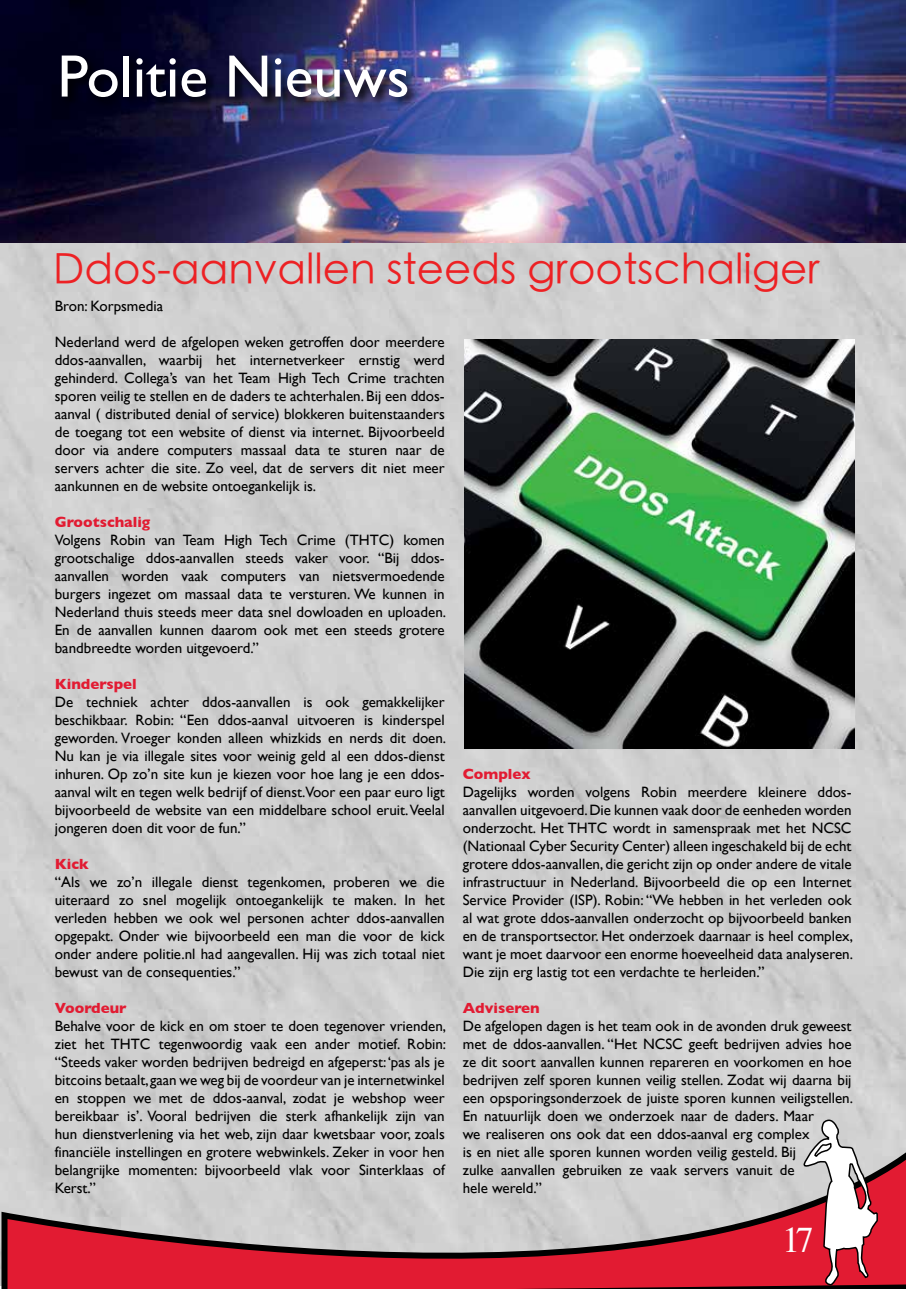
<style>
.page{position:relative;width:906px;height:1289px;background:#fff}
.page>*{position:absolute;margin:0;border:0;box-sizing:border-box;transform-origin:0 0}
.t1{font:60px "Gill Sans";color:#fff}
.t2{font:300 42px "ST Heiti TC";color:#ed2124}
.t3{font:36px "Times";color:#fff}
.t4{font:15px/18px "Gill Sans";color:#000;text-align:justify}
.t5{font:700 15px "Gill Sans";color:#e21b32}
</style>
<div class="page">
<img style="left:1px;top:242px;width:905px;height:893px">
<img style="left:0;top:0;width:906px;height:242px">
<div style="left:58px;top:52px;width:362px;height:58px;background:#000;opacity:.95"></div>
<img style="left:464px;top:339px;width:390px;height:409px">
<svg style="left:0;top:1135px;width:906px;height:153px"></svg>
<svg style="left:801px;top:1116px;width:77px;height:172px"></svg>
<h1 class="t1" style="left:58px;top:41px;width:354px">Politie Nieuws</h1>
<h2 class="t2" style="left:53px;top:235px;width:768px">Ddos-aanvallen steeds grootschaliger</h2>
<p class="t4" style="left:55px;top:297px;width:110px">Bron: Korpsmedia</p>
<p class="t4" style="left:55px;top:333px;width:391px">Nederland werd de afgelopen weken getroffen door meerdere ddos-aanvallen, waarbij het internetverkeer ernstig werd gehinderd. Collega’s van het Team High Tech Crime trachten sporen veilig te stellen en de daders te achterhalen. Bij een ddos&shy;aanval ( distributed denial of service) blokkeren buitenstaanders de toegang tot een website of dienst via internet. Bijvoorbeeld door via andere computers massaal data te sturen naar de servers achter die site. Zo veel, dat de servers dit niet meer aankunnen en de website ontoegankelijk is.</p>
<p class="t5" style="left:55px;top:510px;width:97px">Grootschalig</p>
<p class="t4" style="left:55px;top:531px;width:393px">Volgens Robin van Team High Tech Crime (THTC) komen grootschalige ddos-aanvallen steeds vaker voor. “Bij ddos&shy;aanvallen worden vaak computers van nietsvermoedende burgers ingezet om massaal data te versturen. We kunnen in Nederland thuis steeds meer data snel dowloaden en uploaden.<br>En de aanvallen kunnen daarom ook met een steeds grotere bandbreedte worden uitgevoerd.”  </p>
<p class="t5" style="left:55px;top:672px;width:83px">Kinderspel</p>
<p class="t4" style="left:55px;top:693px;width:393px">De techniek achter ddos-aanvallen is ook gemakkelijker beschikbaar. Robin: “Een ddos-aanval uitvoeren is kinderspel geworden. Vroeger konden alleen whizkids en nerds dit doen.<br>Nu kan je via illegale sites voor weinig geld al een ddos-dienst inhuren. Op zo’n site kun je kiezen voor hoe lang je een ddos&shy;aanval wilt en tegen welk bedrijf of dienst.Voor een paar euro ligt bijvoorbeeld de website van een middelbare school eruit. Veelal jongeren doen dit voor de fun.”   </p>
<p class="t5" style="left:55px;top:852px;width:35px">Kick</p>
<p class="t4" style="left:55px;top:873px;width:391px">“Als we zo’n illegale dienst tegenkomen, proberen we die uiteraard zo snel mogelijk ontoegankelijk te maken. In het verleden hebben we ook wel personen achter ddos-aanvallen opgepakt. Onder wie bijvoorbeeld een man die voor de kick onder andere politie.nl had aangevallen. Hij was zich totaal niet bewust van de consequenties.”   </p>
<p class="t5" style="left:55px;top:996px;width:73px">Voordeur</p>
<p class="t4" style="left:55px;top:1017px;width:393px">Behalve voor de kick en om stoer te doen tegenover vrienden, ziet het THTC tegenwoordig vaak een ander motief. Robin: “Steeds vaker worden bedrijven bedreigd en afgeperst: ‘pas als je bitcoins betaalt, gaan we weg bij de voordeur van je internetwinkel en stoppen we met de ddos-aanval, zodat je webshop weer bereikbaar is’. Vooral bedrijven die sterk afhankelijk zijn van hun dienstverlening via het web, zijn daar kwetsbaar voor, zoals financiële instellingen en grotere webwinkels. Zeker in voor hen belangrijke momenten: bijvoorbeeld vlak voor Sinterklaas of Kerst.”   </p>
<p class="t5" style="left:463px;top:762px;width:69px">Complex</p>
<p class="t4" style="left:463px;top:782px;width:392px">Dagelijks worden volgens Robin meerdere kleinere ddos&shy;aanvallen uitgevoerd. Die kunnen vaak door de eenheden worden onderzocht. Het THTC wordt in samenspraak met het NCSC (Nationaal Cyber Security Center) alleen ingeschakeld bij de echt grotere ddos-aanvallen, die gericht zijn op onder andere de vitale infrastructuur in Nederland. Bijvoorbeeld die op een Internet Service Provider (ISP). Robin: “We hebben in het verleden ook al wat grote ddos-aanvallen onderzocht op bijvoorbeeld banken en de transportsector. Het onderzoek daarnaar is heel complex, want je moet daarvoor een enorme hoeveelheid data analyseren.<br>Die zijn erg lastig tot een verdachte te herleiden.”</p>
<p class="t5" style="left:463px;top:996px;width:78px">Adviseren</p>
<p class="t4" style="left:463px;top:1016px;width:392px;text-align:left">De afgelopen dagen is het team ook in de avonden druk geweest met de ddos-aanvallen. “Het NCSC geeft bedrijven advies hoe ze dit soort aanvallen kunnen repareren en voorkomen en hoe bedrijven zelf sporen kunnen veilig stellen. Zodat wij daarna bij een opsporingsonderzoek de juiste sporen kunnen veiligstellen.<br>En natuurlijk doen we onderzoek naar de daders. Maar<br>we realiseren ons ook dat een ddos-aanval erg complex<br>is en niet alle sporen kunnen worden veilig gesteld. Bij<br>zulke aanvallen gebruiken ze vaak servers vanuit de<br>hele wereld.”</p>
<h3 class="t3" style="left:782px;top:1206px;width:33px">17</h3>
</div>
